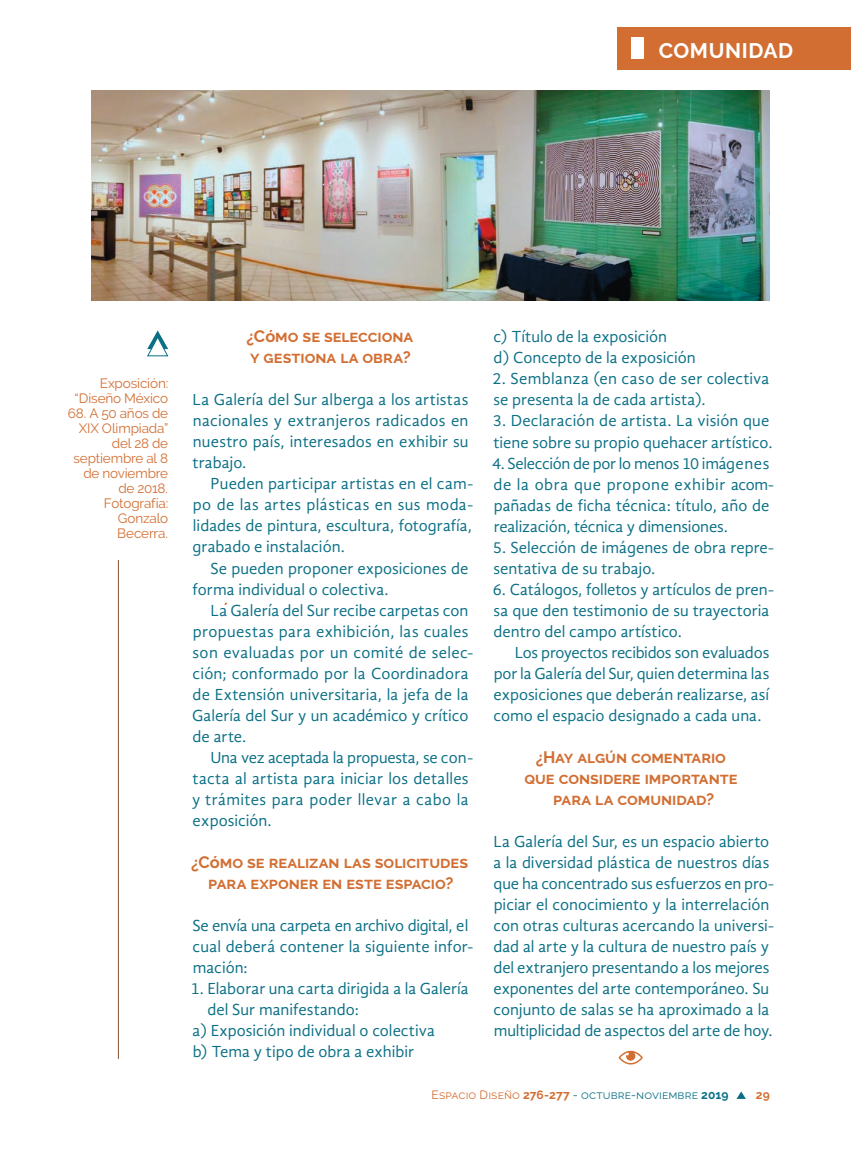
<style>
.page{position:relative;width:851px;height:1149px;background:#fff}
.page>*{position:absolute;margin:0;border:0;box-sizing:border-box;transform-origin:0 0}
.t1{font:700 21px "Raleway";letter-spacing:.03em;color:#fff}
.t2{font:16.5px/21px "Gandhi Sans";color:#0a6f85}
.t3{font:700 16.5px/21px "Raleway";letter-spacing:-.005em;color:#d26e32;text-align:center}
.t4{font:13.5px/15px "Raleway";letter-spacing:-.01em;color:#d26e32;text-align:right}
.t5{font:12px "Raleway";letter-spacing:.01em;color:#0a6f85}
.t6{font:700 12px "Raleway";color:#d26e32}
.s1{color:#d26e32}
.s2{font-weight:700;color:#d26e32}
.s3{font-weight:700}
</style>
<div class="page">
<svg style="left:737px;top:1091px;width:8px;height:7px"></svg>
<svg style="left:147px;top:330px;width:22px;height:26px"></svg>
<img style="left:92px;top:90px;width:677px;height:210px">
<svg style="left:618px;top:1050px;width:24px;height:14px"></svg>
<hr style="left:118px;top:559px;width:1px;height:499px;background:#845435">
<div style="left:618px;top:27px;width:232px;height:42px;background:#d26e32"></div>
<div style="left:631px;top:38px;width:12px;height:21px;background:#fff"></div>
<p class="t1" style="left:658px;top:38px;width:136px">COMUNIDAD</p>
<p class="t4" style="left:74px;top:375px;width:95px">Exposición: “Diseño México</p>
<p class="t4" style="left:68px;top:405px;width:102px">68. A 50 años de<br>XIX Olimpiada” del 28 de septiembre al 8 de noviembre de 2018.<br>Fotografía:<br>Gonzalo<br>Becerra.</p>
<p class="t3" style="left:246px;top:326px;width:168px;text-align:left">¿Cómo se selecciona y gestiona la obra?</p>
<p class="t2" style="left:192px;top:389px;width:277px;text-align:justify">La Galería del Sur alberga a los artistas nacionales y extranjeros radicados en nuestro país, interesados en exhibir su trabajo.</p>
<p class="t2" style="left:193px;top:473px;width:282px;text-align:justify;text-indent:18px">Pueden participar artistas en el cam&shy;po de las artes plásticas en sus moda&shy;lidades de pintura, escultura, fotografía, grabado e instalación.</p>
<p class="t2" style="left:192px;top:557px;width:277px;text-indent:18px">Se pueden proponer exposiciones de forma individual o colectiva.</p>
<p class="t2" style="left:192px;top:599px;width:282px;text-indent:18px">La Galería del Sur recibe carpetas con propuestas para exhibición, las cuales son evaluadas por un comité de selec&shy;ción; conformado por la Coordinadora de Extensión universitaria, la jefa de la Galería del Sur y un académico y crítico de arte.</p>
<p class="t2" style="left:192px;top:746px;width:282px;text-indent:18px">Una vez aceptada la propuesta, se con&shy;tacta al artista para iniciar los detalles y trámites para poder llevar a cabo la exposición.</p>
<p class="t3" style="left:191px;top:851px;width:278px">¿Cómo se realizan las solicitudes para exponer en este espacio?</p>
<p class="t2" style="left:192px;top:914px;width:282px">Se envía una carpeta en archivo digital, el cual deberá contener la siguiente infor&shy;mación:</p>
<p class="t2" style="left:191px;top:977px;width:279px">1. Elaborar una carta dirigida a la Galería</p>
<p class="t2" style="left:207px;top:998px;width:153px">del Sur manifestando:</p>
<p class="t2" style="left:192px;top:1019px;width:244px">a) Exposición individual o colectiva</p>
<p class="t2" style="left:193px;top:1040px;width:223px">b) Tema y tipo de obra a exhibir</p>
<p class="t2" style="left:493px;top:326px;width:204px">c) Título de la exposición<br>d) Concepto de la exposición</p>
<p class="t2" style="left:492px;top:368px;width:278px">2. Semblanza (en caso de ser colectiva se presenta la de cada artista).</p>
<p class="t2" style="left:493px;top:410px;width:281px">3. Declaración de artista. La visión que tiene sobre su propio quehacer artístico.</p>
<p class="t2" style="left:492px;top:452px;width:283px">4. Selección de por lo menos 10 imágenes de la obra que propone exhibir acom&shy;pañadas de ficha técnica: título, año de realización, técnica y dimensiones.</p>
<p class="t2" style="left:493px;top:536px;width:282px">5. Selección de imágenes de obra repre&shy;sentativa de su trabajo.</p>
<p class="t2" style="left:493px;top:578px;width:282px">6. Catálogos, folletos y artículos de pren&shy;sa que den testimonio de su trayectoria dentro del campo artístico.</p>
<p class="t2" style="left:493px;top:641px;width:277px;text-align:justify;text-indent:21px">Los proyectos recibidos son evaluados por la Galería del Sur, quien determina las exposiciones que deberán realizarse, así como el espacio designado a cada una.</p>
<p class="t3" style="left:524px;top:746px;width:214px">¿Hay algun comentario que considere importante para la comunidad?</p>
<p class="t2" style="left:493px;top:830px;width:282px">La Galería del Sur, es un espacio abierto a la diversidad plástica de nuestros días que ha concentrado sus esfuerzos en pro&shy;piciar el conocimiento y la interrelación con otras culturas acercando la universi&shy;dad al arte y la cultura de nuestro país y del extranjero presentando a los mejores exponentes del arte contemporáneo. Su conjunto de salas se ha aproximado a la multiplicidad de aspectos del arte de hoy.</p>
<p class="t5" style="left:431px;top:1087px;width:298px"><span class="s1">Espacio Diseno</span> <span class="s2">276-277</span> - octubre-noviembre <span class="s3">2019</span></p>
<p class="t6" style="left:755px;top:1087px;width:16px">29</p>
</div>
